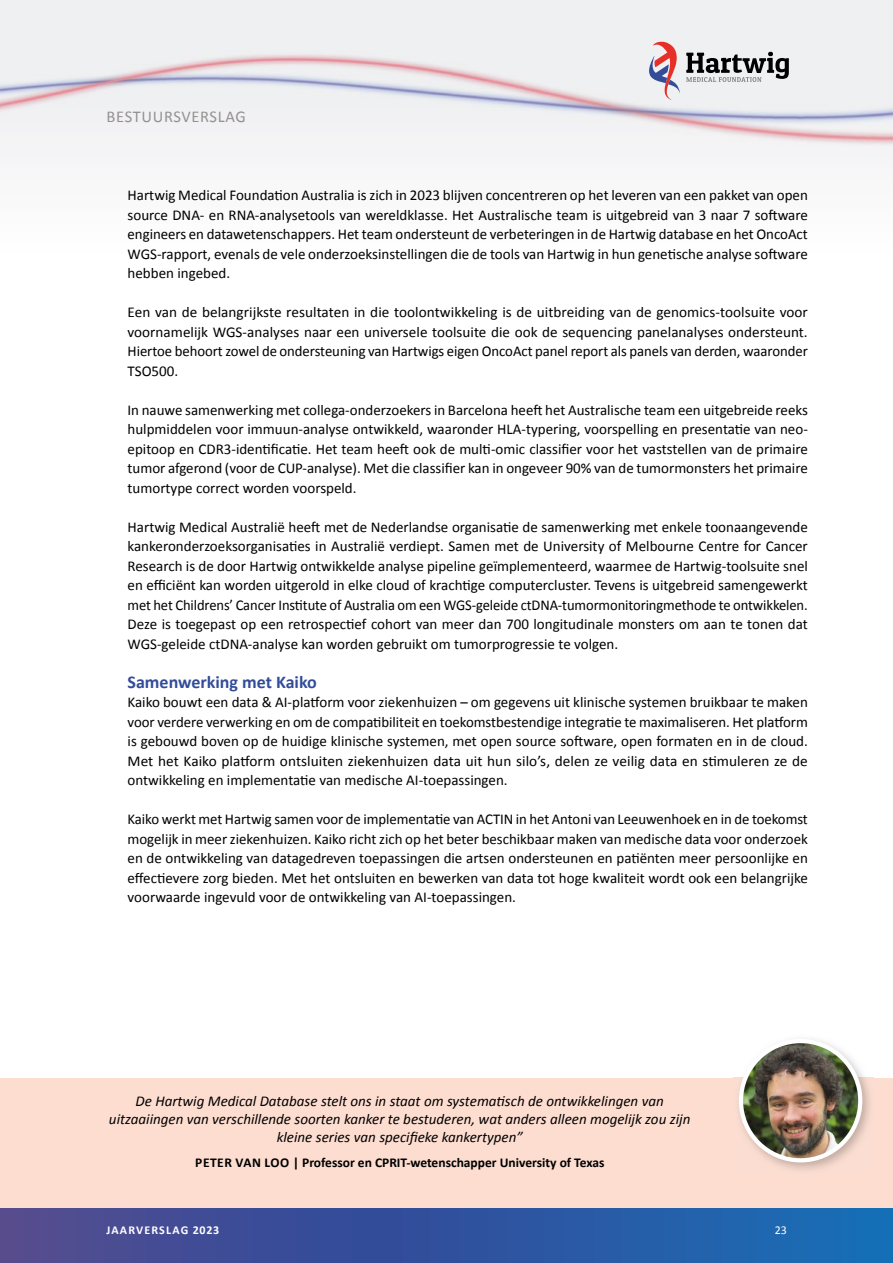
<style>
.page{position:relative;width:893px;height:1263px;background:#fff}
.page>*{position:absolute;margin:0;border:0;box-sizing:border-box;transform-origin:0 0}
.t1{font:700 18px "Calibri";color:#324c9a}
.t2{font:16.5px "Calibri";letter-spacing:.04em;color:#959191}
.t3{font:15px/19.5px "Calibri";color:#000;text-align:justify}
.t4{font:italic 15px/18px "Calibri";color:#000;text-align:center}
.t5{font:700 13.5px "Calibri";color:#000}
.t6{font:700 12px "Calibri";letter-spacing:.09em;color:#fff}
.t7{font:12px "Calibri";color:#fff}
</style>
<div class="page">
<div style="left:0;top:1208px;width:893px;height:55px;background:linear-gradient(to right,#50438c,#1469b4)"></div>
<hr style="left:0;top:0;width:893px;height:3px;background:#eff0f1">
<svg style="left:686px;top:52px;width:103px;height:30px"></svg>
<svg style="left:649px;top:41px;width:31px;height:59px"></svg>
<div style="left:0;top:1078px;width:893px;height:130px;background:#fcddd0"></div>
<img style="left:733px;top:1039px;width:141px;height:131px">
<img style="left:741px;top:1041px;width:119px;height:119px;border-radius:60px">
<div style="left:739px;top:1039px;width:123px;height:123px;border:4px solid #fff;border-radius:50%"></div>
<hr style="left:0;top:1078px;width:1px;height:130px;background:#d4e6f7">
<p class="t2" style="left:107px;top:106px;width:141px">BESTUURSVERSLAG</p>
<p class="t3" style="left:128px;top:186px;width:682px">Hartwig Medical Foundation Australia is zich in 2023 blijven concentreren op het leveren van een pakket van open source DNA- en RNA-analysetools van wereldklasse. Het Australische team is uitgebreid van 3 naar 7 software engineers en datawetenschappers. Het team ondersteunt de verbeteringen in de Hartwig database en het OncoAct WGS-rapport, evenals de vele onderzoeksinstellingen die de tools van Hartwig in hun genetische analyse software hebben ingebed.</p>
<p class="t3" style="left:128px;top:303px;width:682px">Een van de belangrijkste resultaten in die toolontwikkeling is de uitbreiding van de genomics-toolsuite voor voornamelijk WGS-analyses naar een universele toolsuite die ook de sequencing panelanalyses ondersteunt.<br>Hiertoe behoort zowel de ondersteuning van Hartwigs eigen OncoAct panel report als panels van derden, waaronder TSO500.</p>
<p class="t3" style="left:128px;top:400px;width:682px">In nauwe samenwerking met collega-onderzoekers in Barcelona heeft het Australische team een uitgebreide reeks hulpmiddelen voor immuun-analyse ontwikkeld, waaronder HLA-typering, voorspelling en presentatie van neo&shy;epitoop en CDR3-identificatie. Het team heeft ook de multi-omic classifier voor het vaststellen van de primaire tumor afgerond (voor de CUP-analyse). Met die classifier kan in ongeveer 90% van de tumormonsters het primaire tumortype correct worden voorspeld.</p>
<p class="t3" style="left:128px;top:517px;width:682px">Hartwig Medical Australië heeft met de Nederlandse organisatie de samenwerking met enkele toonaangevende kankeronderzoeksorganisaties in Australië verdiept. Samen met de University of Melbourne Centre for Cancer Research is de door Hartwig ontwikkelde analyse pipeline geïmplementeerd, waarmee de Hartwig-toolsuite snel en efficiënt kan worden uitgerold in elke cloud of krachtige computercluster. Tevens is uitgebreid samengewerkt met het Childrens’ Cancer Institute of Australia om een WGS-geleide ctDNA-tumormonitoringmethode te ontwikkelen.<br>Deze is toegepast op een retrospectief cohort van meer dan 700 longitudinale monsters om aan te tonen dat WGS-geleide ctDNA-analyse kan worden gebruikt om tumorprogressie te volgen.</p>
<p class="t1" style="left:128px;top:671px;width:191px">Samenwerking met Kaiko</p>
<p class="t3" style="left:128px;top:693px;width:682px">Kaiko bouwt een data &amp; AI-platform voor ziekenhuizen – om gegevens uit klinische systemen bruikbaar te maken voor verdere verwerking en om de compatibiliteit en toekomstbestendige integratie te maximaliseren. Het platform is gebouwd boven op de huidige klinische systemen, met open source software, open formaten en in de cloud.<br>Met het Kaiko platform ontsluiten ziekenhuizen data uit hun silo’s, delen ze veilig data en stimuleren ze de ontwikkeling en implementatie van medische AI-toepassingen.</p>
<p class="t3" style="left:128px;top:810px;width:682px">Kaiko werkt met Hartwig samen voor de implementatie van ACTIN in het Antoni van Leeuwenhoek en in de toekomst mogelijk in meer ziekenhuizen. Kaiko richt zich op het beter beschikbaar maken van medische data voor onderzoek en de ontwikkeling van datagedreven toepassingen die artsen ondersteunen en patiënten meer persoonlijke en effectievere zorg bieden. Met het ontsluiten en bewerken van data tot hoge kwaliteit wordt ook een belangrijke voorwaarde ingevuld voor de ontwikkeling van AI-toepassingen.</p>
<p class="t4" style="left:109px;top:1091px;width:583px">De Hartwig Medical Database stelt ons in staat om systematisch de ontwikkelingen van uitzaaiingen van verschillende soorten kanker te bestuderen, wat anders alleen mogelijk zou zijn kleine series van specifieke kankertypen”</p>
<p class="t5" style="left:195px;top:1154px;width:411px">PETER VAN LOO | Professor en CPRIT-wetenschapper University of Texas</p>
<p class="t6" style="left:107px;top:1222px;width:114px">JAARVERSLAG 2023</p>
<p class="t7" style="left:775px;top:1222px;width:14px">23</p>
</div>
